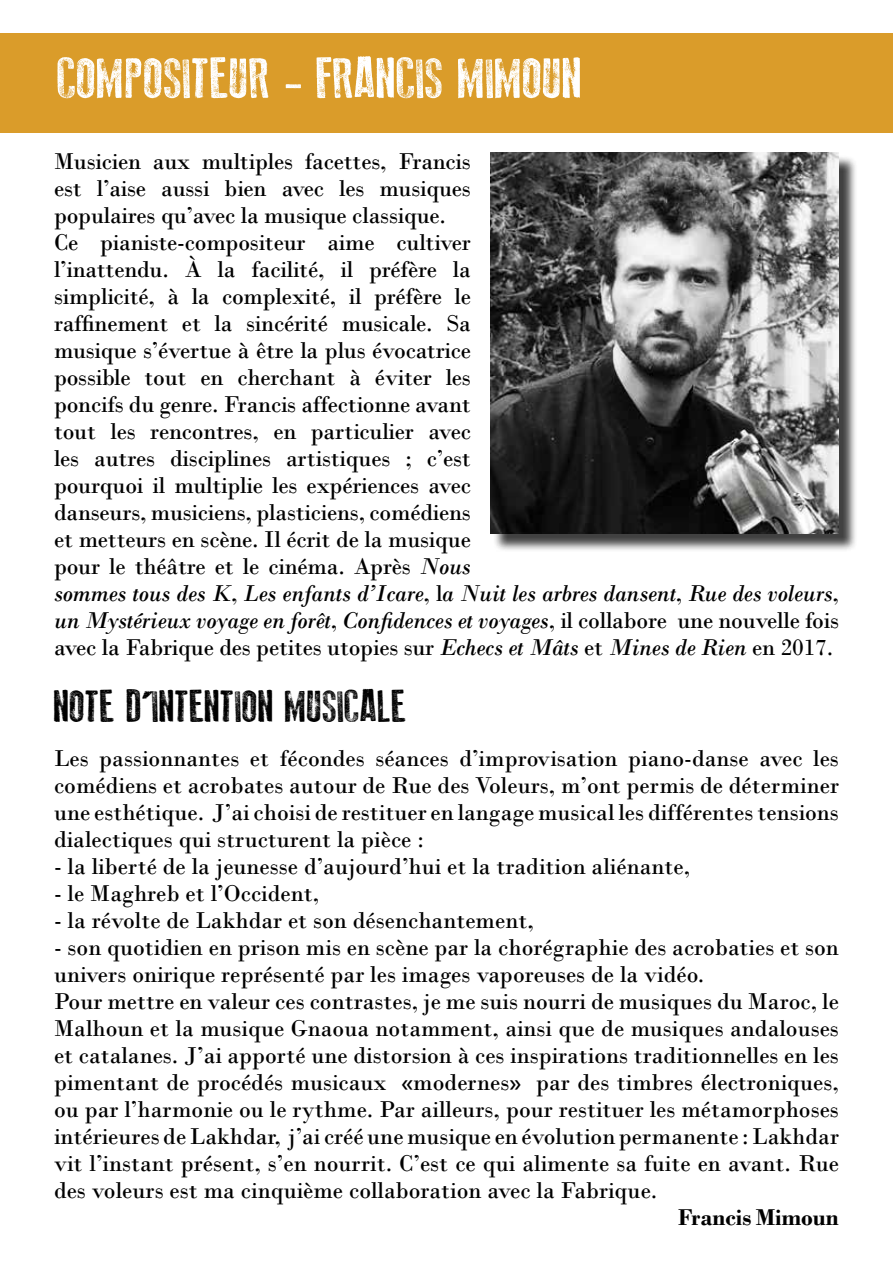
<style>
.page{position:relative;width:893px;height:1263px;background:#fff}
.page>*{position:absolute;margin:0;border:0;box-sizing:border-box;transform-origin:0 0}
.t1{font:57px "Old Press";color:#fff}
.t2{font:45px "Old Press";color:#000}
.t3{font:24px/27px "Bodoni";color:#000}
.t4{font:700 24px "Bodoni";color:#000}
.s1{font-style:italic}
</style>
<div class="page">
<div style="left:0;top:33px;width:893px;height:100px;background:#da9c2a"></div>
<div style="left:493px;top:155px;width:365px;height:398px;background:#000;opacity:.75"></div>
<img style="left:490px;top:153px;width:349px;height:381px">
<h1 class="t1" style="left:57px;top:46px;width:527px">COMPOSITEUR - FRANCIS MIMOUN</h1>
<p class="t3" style="left:54px;top:148px;width:786px">Musicien aux multiples facettes, Francis<br>est l’aise aussi bien avec les musiques<br>populaires qu’avec la musique classique.<br>Ce pianiste-compositeur aime cultiver<br>l’inattendu. À la facilité, il préfère la<br>simplicité, à la complexité, il préfère le<br>raffinement et la sincérité musicale. Sa<br>musique s’évertue à être la plus évocatrice<br>possible tout en cherchant à éviter les<br>poncifs du genre. Francis affectionne avant<br>tout les rencontres, en particulier avec<br>les autres disciplines artistiques ; c’est<br>pourquoi il multiplie les expériences avec<br>danseurs, musiciens, plasticiens, comédiens<br>et metteurs en scène. Il écrit de la musique<br>pour le théâtre et le cinéma. Après <span class="s1">Nous<br>sommes tous des K</span>, <span class="s1">Les enfants d’Icare</span>, l<span class="s1">a Nuit les arbres dansent</span>, <span class="s1">Rue des voleurs</span>, <span class="s1">un Mystérieux voyage en forêt</span>, <span class="s1">Confidences et voyages</span>, il collabore une nouvelle fois avec la Fabrique des petites utopies sur <span class="s1">Echecs et Mâts</span> et <span class="s1">Mines de Rien</span> en 2017.</p>
<h2 class="t2" style="left:54px;top:681px;width:355px">NOTE D’INTENTION MUSICALE</h2>
<p class="t3" style="left:54px;top:744px;width:786px;text-align:justify">Les passionnantes et fécondes séances d’improvisation piano-danse avec les comédiens et acrobates autour de Rue des Voleurs, m’ont permis de déterminer une esthétique. J’ai choisi de restituer en langage musical les différentes tensions dialectiques qui structurent la pièce :</p>
<p class="t3" style="left:54px;top:852px;width:638px">- la liberté de la jeunesse d’aujourd’hui et la tradition aliénante,</p>
<p class="t3" style="left:54px;top:879px;width:267px">- le Maghreb et l’Occident,</p>
<p class="t3" style="left:54px;top:906px;width:481px">- la révolte de Lakhdar et son désenchantement,</p>
<p class="t3" style="left:54px;top:933px;width:786px">- son quotidien en prison mis en scène par la chorégraphie des acrobaties et son univers onirique représenté par les images vaporeuses de la vidéo.<br>Pour mettre en valeur ces contrastes, je me suis nourri de musiques du Maroc, le Malhoun et la musique Gnaoua notamment, ainsi que de musiques andalouses et catalanes. J’ai apporté une distorsion à ces inspirations traditionnelles en les pimentant de procédés musicaux «modernes» par des timbres électroniques, ou par l’harmonie ou le rythme. Par ailleurs, pour restituer les métamorphoses intérieures de Lakhdar, j’ai créé une musique en évolution permanente : Lakhdar vit l’instant présent, s’en nourrit. C’est ce qui alimente sa fuite en avant. Rue des voleurs est ma cinquième collaboration avec la Fabrique.</p>
<p class="t4" style="left:678px;top:1203px;width:162px">Francis Mimoun</p>
</div>
